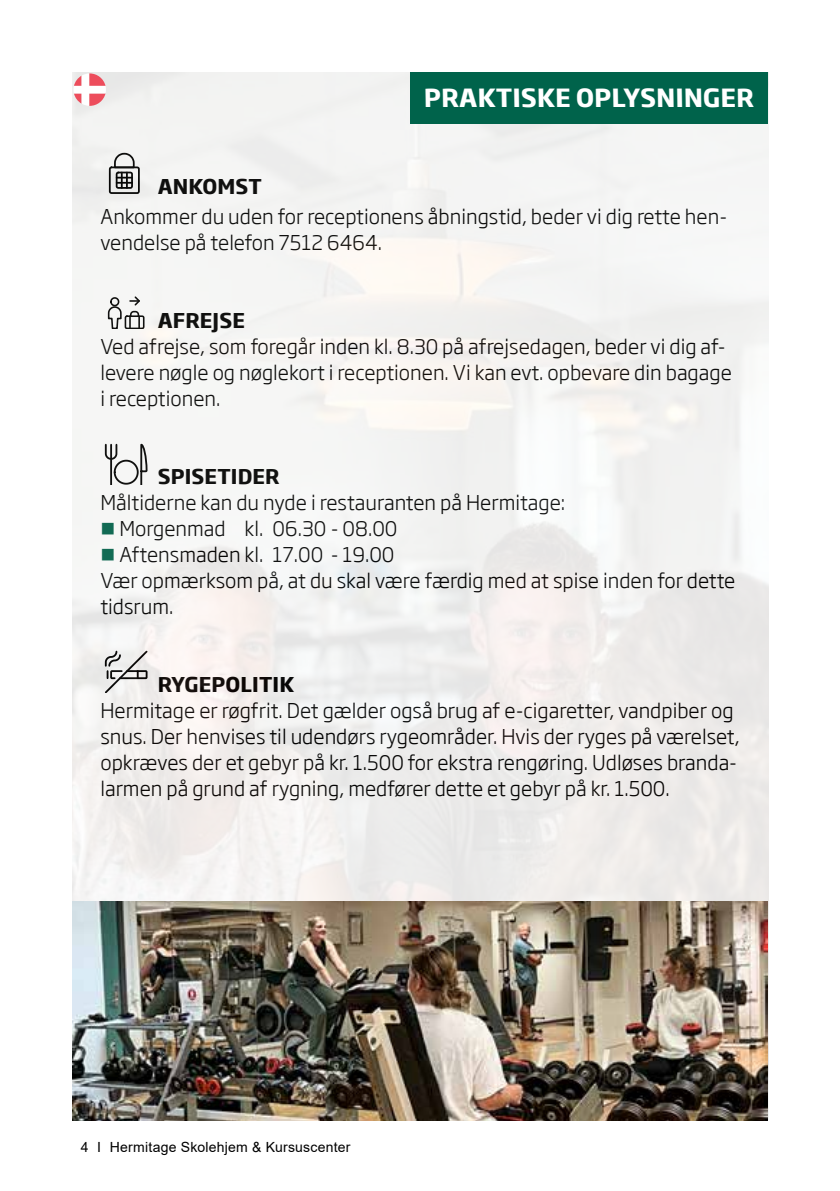
<style>
.page{position:relative;width:840px;height:1191px;background:#fff}
.page>*{position:absolute;margin:0;border:0;box-sizing:border-box;transform-origin:0 0}
.t1{font:700 24.6px "Soho Gothic Std";color:#fff}
.t2{font:300 20px/26px "Soho Gothic Std";color:#000}
.t3{font:700 20px "Soho Gothic Std";letter-spacing:.005em;color:#000}
.t4{font:14px "Arial";letter-spacing:.015em;color:#000}
.s1{color:#00634b}
</style>
<div class="page">
<div style="left:72px;top:72px;width:696px;height:1048px;background:#f3f3f1"></div>
<div style="left:109px;top:166px;width:31px;height:28px;border:2px solid #000;border-radius:2px"></div>
<div style="left:116px;top:172px;width:17px;height:17px;border:2px solid #000;border-radius:2px"></div>
<svg style="left:113px;top:152px;width:23px;height:36px"></svg>
<svg style="left:129px;top:296px;width:11px;height:29px"></svg>
<div style="left:125px;top:315px;width:19px;height:13px;border:2px solid #000;border-radius:2px"></div>
<svg style="left:107px;top:297px;width:15px;height:31px"></svg>
<svg style="left:104px;top:443px;width:44px;height:41px"></svg>
<svg style="left:104px;top:650px;width:44px;height:42px"></svg>
<div style="left:410px;top:72px;width:357px;height:51px;background:#00634b"></div>
<img style="left:72px;top:901px;width:695px;height:219px">
<svg style="left:74px;top:73px;width:32px;height:33px"></svg>
<p class="t1" style="left:424px;top:82px;width:331px">PRAKTISKE OPLYSNINGER</p>
<p class="t3" style="left:158px;top:174px;width:106px">ANKOMST</p>
<p class="t2" style="left:100px;top:204px;width:628px">Ankommer du uden for receptionens åbningstid, beder vi dig rette hen&shy;vendelse på telefon 7512 6464.</p>
<p class="t3" style="left:158px;top:308px;width:89px">AFREJSE</p>
<p class="t2" style="left:100px;top:334px;width:632px">Ved afrejse, som foregår inden kl. 8.30 på afrejsedagen, beder vi dig af&shy;levere nøgle og nøglekort i receptionen. Vi kan evt. opbevare din bagage i receptionen.</p>
<p class="t3" style="left:158px;top:464px;width:123px">SPISETIDER</p>
<p class="t2" style="left:100px;top:490px;width:466px">Måltiderne kan du nyde i restauranten på Hermitage:</p>
<p class="t2" style="left:100px;top:516px;width:298px"><span class="s1">■</span> Morgenmad kl. 06.30 - 08.00</p>
<p class="t2" style="left:100px;top:542px;width:636px"><span class="s1">■</span> Aftensmaden kl. 17.00 - 19.00<br>Vær opmærksom på, at du skal være færdig med at spise inden for dette tidsrum.</p>
<p class="t3" style="left:158px;top:672px;width:138px">RYGEPOLITIK</p>
<p class="t2" style="left:100px;top:698px;width:640px">Hermitage er røgfrit. Det gælder også brug af e-cigaretter, vandpiber og snus. Der henvises til udendørs rygeområder. Hvis der ryges på værelset, opkræves der et gebyr på kr. 1.500 for ekstra rengøring. Udløses branda&shy;larmen på grund af rygning, medfører dette et gebyr på kr. 1.500.</p>
<p class="t4" style="left:81px;top:1137px;width:271px">4 I Hermitage Skolehjem &amp; Kursuscenter</p>
</div>
